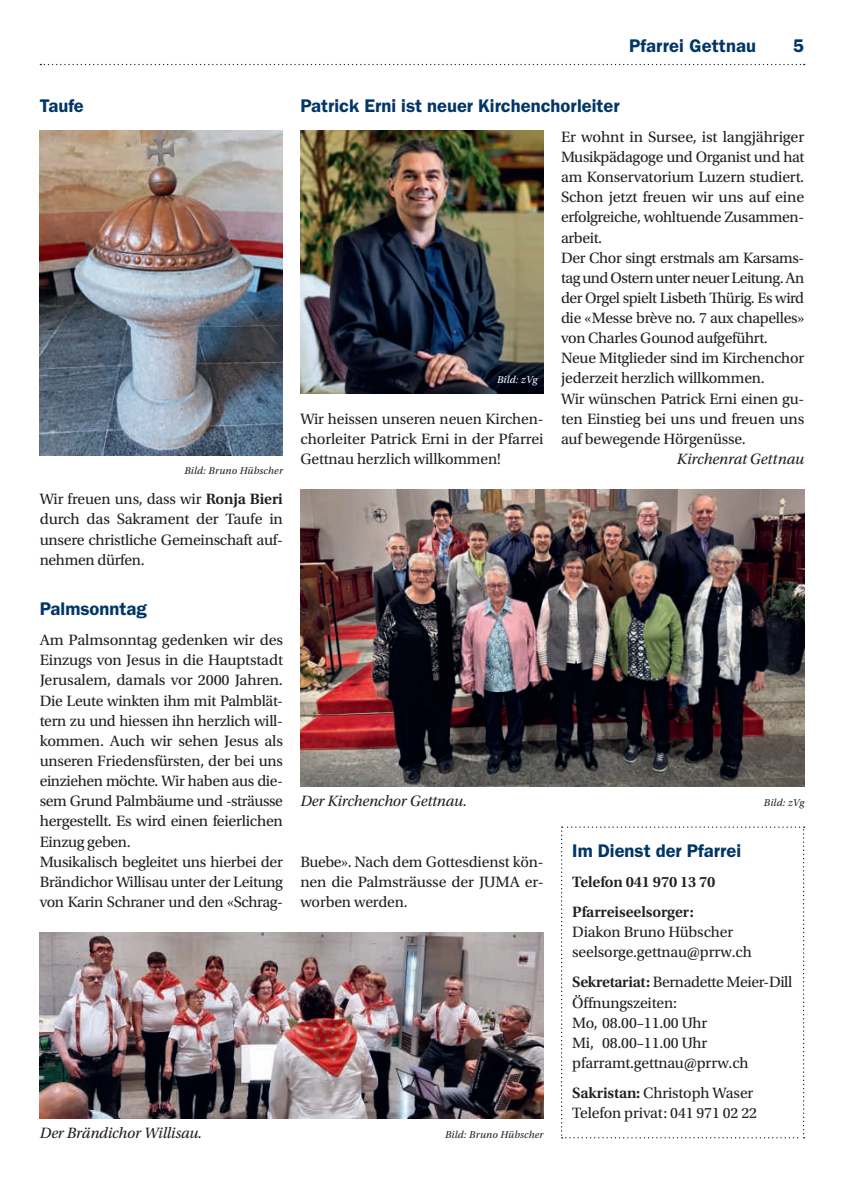
<style>
.page{position:relative;width:844px;height:1191px;background:#fff}
.page>*{position:absolute;margin:0;border:0;box-sizing:border-box;transform-origin:0 0}
.t1{font:600 18.38px "ITC Franklin Gothic Std";color:#003667}
.t2{font:15.75px/20.1px "Utopia Std";letter-spacing:-.015em;color:#231f20}
.t3{font:italic 15.75px "Utopia Std";letter-spacing:-.01em;color:#231f20}
.t4{font:600 15.75px/30.3px "Utopia Std";letter-spacing:-.01em;color:#231f20}
.t5{font:italic 10.5px "Utopia Std";letter-spacing:.02em;color:#231f20}
.t6{font:italic 10.5px "Utopia Std";letter-spacing:.02em;color:#fff}
.s1{font-weight:600}
</style>
<div class="page">
<svg style="left:40px;top:64px;width:764px;height:1px"></svg>
<svg style="left:561px;top:826px;width:243px;height:312px"></svg>
<img style="left:40px;top:130px;width:243px;height:325px">
<img style="left:40px;top:932px;width:503px;height:186px">
<img style="left:300px;top:130px;width:243px;height:263px">
<img style="left:300px;top:489px;width:504px;height:297px">
<p class="t1" style="left:629px;top:35px;width:128px">Pfarrei Gettnau</p>
<p class="t1" style="left:793px;top:35px;width:13px">5</p>
<p class="t1" style="left:40px;top:94px;width:46px">Taufe</p>
<p class="t5" style="left:184px;top:465px;width:100px">Bild: Bruno Hübscher</p>
<p class="t2" style="left:40px;top:489px;width:245px;text-align:justify">Wir freuen uns, dass wir <span class="s1">Ronja Bieri </span>durch das Sakrament der Taufe in unsere christliche Gemeinschaft auf&shy;nehmen dürfen.</p>
<p class="t1" style="left:40px;top:598px;width:108px">Palmsonntag</p>
<p class="t2" style="left:40px;top:630px;width:245px">Am Palmsonntag gedenken wir des Einzugs von Jesus in die Hauptstadt Jerusalem, damals vor 2000 Jahren.<br>Die Leute winkten ihm mit Palmblät&shy;tern zu und hiessen ihn herzlich will&shy;kommen. Auch wir sehen Jesus als unseren Friedensfürsten, der bei uns einziehen möchte. Wir haben aus die&shy;sem Grund Palmbäume und -sträusse hergestellt. Es wird einen feierlichen Einzug geben.<br>Musikalisch begleitet uns hierbei der Brändichor Willisau unter der Leitung von Karin Schraner und den «Schrag-</p>
<p class="t1" style="left:300px;top:94px;width:321px">Patrick Erni ist neuer Kirchenchorleiter</p>
<p class="t6" style="left:497px;top:374px;width:42px">Bild: zVg</p>
<p class="t2" style="left:300px;top:409px;width:245px;text-align:justify">Wir heissen unseren neuen Kirchen&shy;chorleiter Patrick Erni in der Pfarrei Gettnau herzlich willkommen!</p>
<p class="t2" style="left:561px;top:127px;width:245px">Er wohnt in Sursee, ist langjähriger Musikpädagoge und Organist und hat am Konservatorium Luzern studiert.<br>Schon jetzt freuen wir uns auf eine erfolgreiche, wohltuende Zusammen&shy;arbeit.<br>Der Chor singt erstmals am Karsams&shy;tag und Ostern unter neuer Leitung. An der Orgel spielt Lisbeth Thürig. Es wird die «Messe brève no. 7 aux chapelles» von Charles Gounod aufgeführt.<br>Neue Mitglieder sind im Kirchenchor jederzeit herzlich willkommen.<br>Wir wünschen Patrick Erni einen gu&shy;ten Einstieg bei uns und freuen uns auf bewegende Hörgenüsse.</p>
<p class="t3" style="left:676px;top:450px;width:129px">Kirchenrat Gettnau</p>
<p class="t3" style="left:300px;top:792px;width:168px">Der Kirchenchor Gettnau.</p>
<p class="t5" style="left:763px;top:797px;width:42px">Bild: zVg</p>
<p class="t2" style="left:300px;top:851px;width:245px;text-align:justify">Buebe». Nach dem Gottesdienst kön&shy;nen die Palmsträusse der JUMA er&shy;worben werden.</p>
<p class="t1" style="left:572px;top:839px;width:170px">Im Dienst der Pfarrei</p>
<p class="t4" style="left:572px;top:866px;width:145px">Telefon 041 970 13 70<br>Pfarreiseelsorger:</p>
<p class="t2" style="left:572px;top:922px;width:181px">Diakon Bruno Hübscher seelsorge.gettnau@prrw.ch</p>
<p class="t2" style="left:572px;top:972px;width:222px"><span class="s1">Sekretariat:</span> Bernadette Meier-Dill<br>Öffnungszeiten:<br>Mo, 08.00–11.00 Uhr<br>Mi, 08.00–11.00 Uhr pfarramt.gettnau@prrw.ch</p>
<p class="t2" style="left:572px;top:1083px;width:186px"><span class="s1">Sakristan:</span> Christoph Waser<br>Telefon privat: 041 971 02 22</p>
<p class="t3" style="left:40px;top:1124px;width:164px">Der Brändichor Willisau.</p>
<p class="t5" style="left:445px;top:1129px;width:100px">Bild: Bruno Hübscher</p>
</div>
